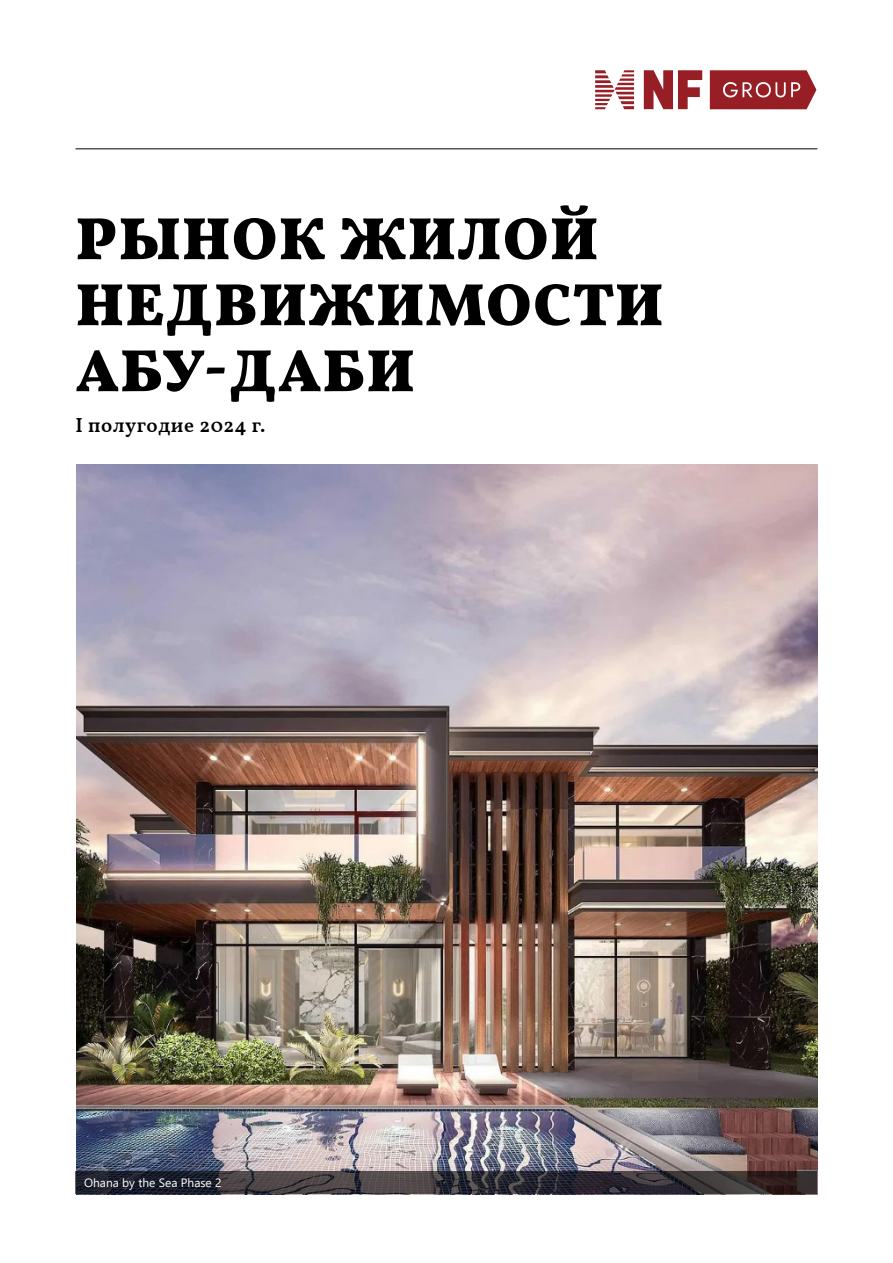
<style>
.page{position:relative;width:893px;height:1263px;background:#fff}
.page>*{position:absolute;margin:0;border:0;box-sizing:border-box;transform-origin:0 0}
.t1{font:900 60px/66px "Vollkorn";letter-spacing:.025em;color:#000}
.t2{font:600 20.25px "Vollkorn";letter-spacing:.03em;color:#000}
.t3{font:12px "Segoe UI";color:#fff}
</style>
<div class="page">
<img style="left:76px;top:464px;width:741px;height:707px">
<hr style="left:76px;top:148px;width:741px;height:1px;background:#000">
<svg style="left:644px;top:70px;width:58px;height:39px"></svg>
<svg style="left:595px;top:70px;width:39px;height:39px"></svg>
<svg style="left:710px;top:70px;width:106px;height:39px;background:#a43b41"></svg>
<svg style="left:76px;top:1171px;width:741px;height:23px;background:#333036"></svg>
<p class="t1" style="left:76px;top:207px;width:589px">РЫНОК ЖИЛОЙ<br>НЕДВИЖИМОСТИ<br>АБУ-ДАБИ</p>
<p class="t2" style="left:76px;top:410px;width:191px">I полугодие 2024 г.</p>
<p class="t3" style="left:84px;top:1172px;width:139px">Ohana by the Sea Phase 2</p>
</div>
